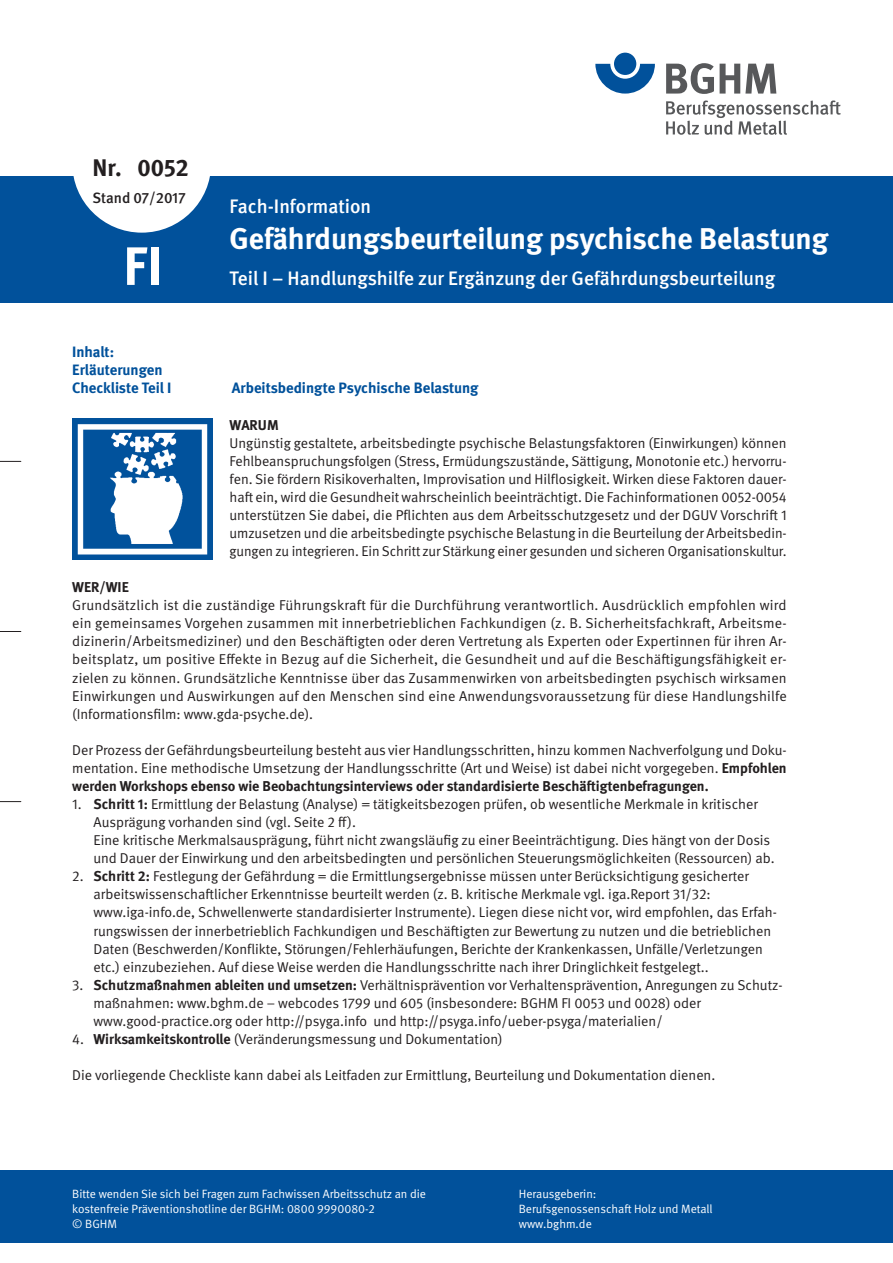
<style>
.page{position:relative;width:893px;height:1263px;background:#fff}
.page>*{position:absolute;margin:0;border:0;box-sizing:border-box;transform-origin:0 0}
.t1{font:700 54px "DGUV Meta";color:#fff}
.t2{font:700 30px "DGUV Meta";letter-spacing:-.005em;color:#fff}
.t3{font:700 24px "DGUV Meta";color:#231f20}
.t4{font:500 19.5px "DGUV Meta";color:#fff}
.t5{font:700 15px/18px "DGUV Meta";color:#01519b}
.t6{font:500 15px "DGUV Meta";color:#231f20}
.t7{font:14.25px/18px "DGUV Meta";color:#231f20;text-align:justify}
.t8{font:700 14.25px "DGUV Meta";color:#231f20}
.t9{font:12px/15px "DGUV Meta";color:#fff}
.s1{font-weight:700}
</style>
<div class="page">
<svg style="left:666px;top:100px;width:175px;height:35px"></svg>
<svg style="left:666px;top:63px;width:48px;height:31px"></svg>
<svg style="left:720px;top:64px;width:56px;height:30px"></svg>
<svg style="left:595px;top:64px;width:60px;height:30px"></svg>
<div style="left:614px;top:53px;width:22px;height:22px;background:#01519b;border-radius:50%"></div>
<div style="left:0;top:176px;width:893px;height:127px;background:#01519b"></div>
<div style="left:72px;top:94px;width:139px;height:139px;background:#fff;border-radius:50%"></div>
<div style="left:0;top:1170px;width:893px;height:73px;background:#01519b"></div>
<svg style="left:0;top:461px;width:21px;height:1px"></svg>
<svg style="left:0;top:631px;width:21px;height:1px"></svg>
<svg style="left:0;top:801px;width:21px;height:1px"></svg>
<img style="left:72px;top:419px;width:141px;height:140px">
<h3 class="t3" style="left:92px;top:154px;width:98px">Nr. 0052</h3>
<p class="t6" style="left:92px;top:189px;width:95px">Stand 07/2017</p>
<h3 class="t4" style="left:230px;top:195px;width:143px">Fach-Information</h3>
<h2 class="t2" style="left:230px;top:220px;width:600px">Gefährdungsbeurteilung psychische Belastung</h2>
<h3 class="t4" style="left:230px;top:267px;width:547px">Teil I – Handlungshilfe zur Ergänzung der Gefährdungsbeurteilung</h3>
<h1 class="t1" style="left:123px;top:234px;width:41px">FI</h1>
<p class="t5" style="left:72px;top:343px;width:101px">Inhalt:<br>Erläuterungen<br>Checkliste Teil I</p>
<p class="t5" style="left:232px;top:380px;width:248px">Arbeitsbedingte Psychische Belastung</p>
<p class="t8" style="left:230px;top:416px;width:51px">WARUM</p>
<p class="t7" style="left:230px;top:434px;width:559px">Ungünstig gestaltete, arbeitsbedingte psychische Belastungsfaktoren (Einwirkungen) können Fehlbeanspruchungsfolgen (Stress, Ermüdungszustände, Sättigung, Monotonie etc.) hervorru&shy;fen. Sie fördern Risikoverhalten, Improvisation und Hilflosigkeit. Wirken diese Faktoren dauer&shy;haft ein, wird die Gesundheit wahrscheinlich beeinträchtigt. Die Fachinformationen 0052-0054 unterstützen Sie dabei, die Pflichten aus dem Arbeitsschutzgesetz und der DGUV Vorschrift 1 umzusetzen und die arbeitsbedingte psychische Belastung in die Beurteilung der Arbeitsbedin&shy;gungen zu integrieren. Ein Schritt zur Stärkung einer gesunden und sicheren Organisationskultur.</p>
<p class="t8" style="left:72px;top:579px;width:58px">WER/WIE</p>
<p class="t7" style="left:72px;top:597px;width:716px">Grundsätzlich ist die zuständige Führungskraft für die Durchführung verantwortlich. Ausdrücklich empfohlen wird ein gemeinsames Vorgehen zusammen mit innerbetrieblichen Fachkundigen (z. B. Sicherheitsfachkraft, Arbeitsme&shy;dizinerin/Arbeitsmediziner) und den Beschäftigten oder deren Vertretung als Experten oder Expertinnen für ihren Ar&shy;beitsplatz, um positive Effekte in Bezug auf die Sicherheit, die Gesundheit und auf die Beschäftigungsfähigkeit er&shy;zielen zu können. Grundsätzliche Kenntnisse über das Zusammenwirken von arbeitsbedingten psychisch wirksamen Einwirkungen und Auswirkungen auf den Menschen sind eine Anwendungsvoraussetzung für diese Handlungshilfe (Informationsfilm: www.gda-psyche.de).</p>
<p class="t7" style="left:72px;top:741px;width:716px">Der Prozess der Gefährdungsbeurteilung besteht aus vier Handlungsschritten, hinzu kommen Nachverfolgung und Doku&shy;mentation. Eine methodische Umsetzung der Handlungsschritte (Art und Weise) ist dabei nicht vorgegeben. <span class="s1">Empfohlen werden Workshops ebenso wie Beobachtungsinterviews oder standardisierte Beschäftigtenbefragungen.</span></p>
<p class="t7" style="left:94px;top:795px;width:683px;text-align:left;text-indent:-21px">1. <span class="s1">Schritt 1:</span> Ermittlung der Belastung (Analyse) = tätigkeitsbezogen prüfen, ob wesentliche Merkmale in kritischer Ausprägung vorhanden sind (vgl. Seite 2 ff).<br>Eine kritische Merkmalsausprägung, führt nicht zwangsläufig zu einer Beeinträchtigung. Dies hängt von der Dosis und Dauer der Einwirkung und den arbeitsbedingten und persönlichen Steuerungsmöglichkeiten (Ressourcen) ab.</p>
<p class="t7" style="left:94px;top:868px;width:685px;text-align:left;text-indent:-21px">2. <span class="s1">Schritt 2:</span> Festlegung der Gefährdung = die Ermittlungsergebnisse müssen unter Berücksichtigung gesicherter arbeitswissenschaftlicher Erkenntnisse beurteilt werden (z. B. kritische Merkmale vgl. iga.Report 31/32: www.iga-info.de, Schwellenwerte standardisierter Instrumente). Liegen diese nicht vor, wird empfohlen, das Erfah&shy;rungswissen der innerbetrieblich Fachkundigen und Beschäftigten zur Bewertung zu nutzen und die betrieblichen Daten (Beschwerden/Konflikte, Störungen/Fehlerhäufungen, Berichte der Krankenkassen, Unfälle/Verletzungen etc.) einzubeziehen. Auf diese Weise werden die Handlungsschritte nach ihrer Dringlichkeit festgelegt..</p>
<p class="t7" style="left:94px;top:976px;width:690px;text-align:left;text-indent:-21px">3. <span class="s1">Schutzmaßnahmen ableiten und umsetzen:</span> Verhältnisprävention vor Verhaltensprävention, Anregungen zu Schutz&shy;maßnahmen: www.bghm.de – webcodes 1799 und 605 (insbesondere: BGHM FI 0053 und 0028) oder www.good-practice.org oder http://psyga.info und http://psyga.info/ueber-psyga/materialien/</p>
<p class="t7" style="left:72px;top:1030px;width:432px">4. <span class="s1">Wirksamkeitskontrolle</span> (Veränderungsmessung und Dokumentation)</p>
<p class="t7" style="left:72px;top:1066px;width:644px">Die vorliegende Checkliste kann dabei als Leitfaden zur Ermittlung, Beurteilung und Dokumentation dienen.</p>
<p class="t9" style="left:72px;top:1186px;width:355px">Bitte wenden Sie sich bei Fragen zum Fachwissen Arbeitsschutz an die kostenfreie Präventionshotline der BGHM: 0800 9990080-2<br>© BGHM</p>
<p class="t9" style="left:519px;top:1186px;width:195px">Herausgeberin:<br>Berufsgenossenschaft Holz und Metall www.bghm.de</p>
</div>
